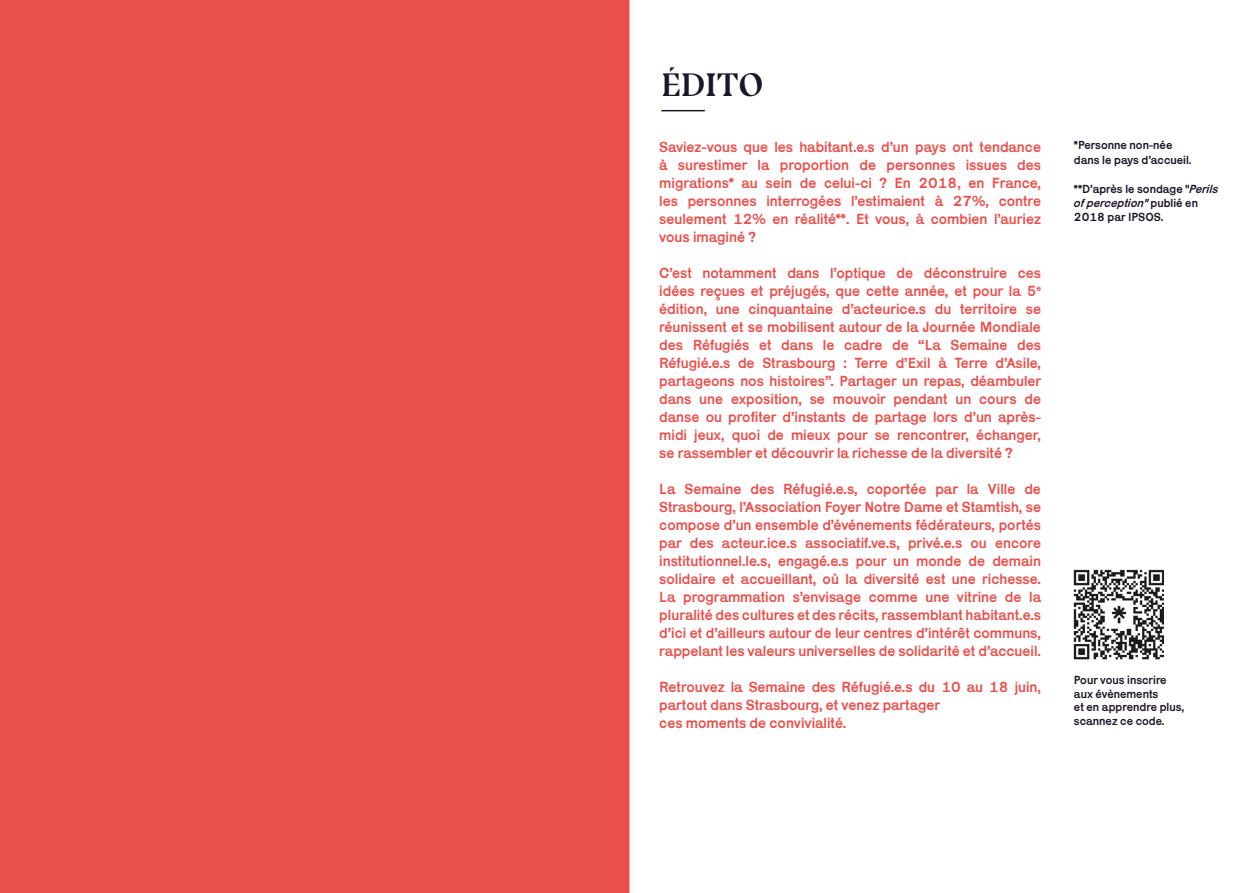
<style>
.page{position:relative;width:1259px;height:893px;background:#fff}
.page>*{position:absolute;margin:0;border:0;box-sizing:border-box;transform-origin:0 0}
.t1{font:700 33px "Bluu Next";color:#1c1629}
.t2{font:15px/18px "Karrik";color:#ea504c;text-align:justify}
.t3{font:12px/13.5px "Karrik";color:#1d1729}
.t4{font:12px/14.4px "Karrik";color:#1c1629}
.s1{color:#1d1729}
.s2{font-style:italic}
</style>
<div class="page">
<hr style="left:661px;top:110px;width:44px;height:1px;background:#1d1729">
<img style="left:1074px;top:570px;width:90px;height:90px">
<div style="left:0;top:0;width:629px;height:893px;background:#ea504c"></div>
<h1 class="t1" style="left:661px;top:65px;width:103px">ÉDITO</h1>
<p class="t2" style="left:659px;top:136px;width:383px">Saviez-vous que les habitant.e.s d’un pays ont tendance à surestimer la proportion de personnes issues des migrations* au sein de celui-ci ? En 2018, en France, les personnes interrogées l’estimaient à 27%, contre seulement 12% en réalité**. Et vous, à combien l’auriez vous imaginé ?</p>
<p class="t2" style="left:659px;top:262px;width:383px">C’est notamment dans l’optique de déconstruire ces idées reçues et préjugés, que cette année, et pour la 5<sup>e </sup>édition, une cinquantaine d’acteurice.s du territoire se réunissent et se mobilisent autour de la Journée Mondiale des Réfugiés et dans le cadre de “La Semaine des Réfugié.e.s de Strasbourg : Terre d’Exil à Terre d’Asile, partageons nos histoires”. Partager un repas, déambuler dans une exposition, se mouvoir pendant un cours de danse ou profiter d’instants de partage lors d’un après&shy;midi jeux, quoi de mieux pour se rencontrer, échanger, se rassembler et découvrir la richesse de la diversité ?</p>
<p class="t2" style="left:659px;top:478px;width:383px">La Semaine des Réfugié.e.s, coportée par la Ville de Strasbourg, l’Association Foyer Notre Dame et Stamtish, se compose d’un ensemble d’événements fédérateurs, portés par des acteur.ice.s associatif.ve.s, privé.e.s ou encore institutionnel.le.s, engagé.e.s pour un monde de demain solidaire et accueillant, où la diversité est une richesse.<br>La programmation s’envisage comme une vitrine de la pluralité des cultures et des récits, rassemblant habitant.e.s d’ici et d’ailleurs autour de leur centres d’intérêt communs, rappelant les valeurs universelles de solidarité et d’accueil.</p>
<p class="t2" style="left:659px;top:676px;width:383px;text-align:left">Retrouvez la Semaine des Réfugié.e.s du 10 au 18 juin, partout dans Strasbourg, et venez partager<br>ces moments de convivialité.</p>
<p class="t3" style="left:1074px;top:137px;width:119px;line-height:14.4px">*Personne non-née dans le pays d’accueil.</p>
<p class="t4" style="left:1074px;top:180px;width:146px"><span class="s1">**</span>D’après le sondage "<span class="s2">Perils of perception"</span> publié en<br>2018 par IPSOS.</p>
<p class="t3" style="left:1074px;top:672px;width:112px">Pour vous inscrire aux évènements<br>et en apprendre plus, scannez ce code.</p>
</div>
